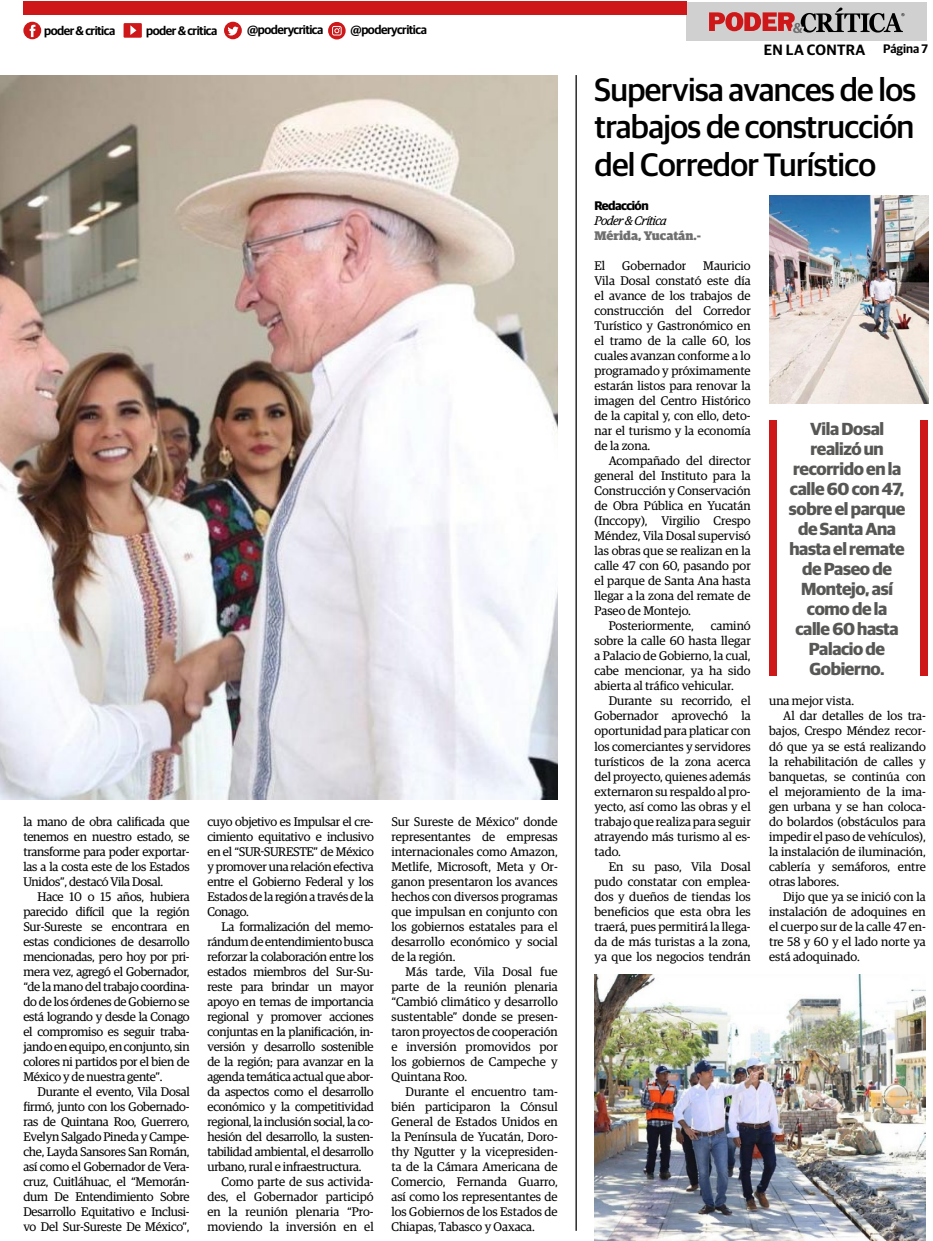
<style>
.page{position:relative;width:933px;height:1241px;background:#fff}
.page>*{position:absolute;margin:0;border:0;box-sizing:border-box;transform-origin:0 0}
.t1{font:500 32.5px/37.5px "Guardian Sans";letter-spacing:-.02em;color:#000;text-align:justify}
.t2{font:700 17.5px/20px "Guardian Sans";letter-spacing:-.02em;color:#575756;text-align:center}
.t3{font:600 15px "Guardian Sans";letter-spacing:.02em;color:#000}
.t4{font:12.5px/15px "Guardian Egyp";color:#000;text-align:justify}
.t5{font:12.5px "Guardian Egyp";letter-spacing:-.02em;color:#000}
.t6{font:900 12.5px "Guardian Egyp";color:#706f6f}
.t7{font:italic 12.5px "Guardian Egyp";letter-spacing:-.04em;color:#000}
.t8{font:700 12.5px "Guardian Sans";letter-spacing:-.04em;color:#000}
.t9{font:600 12.38px "Guardian Sans";letter-spacing:-.04em;color:#000}
.s1{font-size:12.38px}
</style>
<div class="page">
<div style="left:686px;top:2px;width:241px;height:39px;background:#d0d0d0"></div>
<div style="left:23px;top:2px;width:663px;height:13px;background:#cd1719"></div>
<svg style="left:709px;top:8px;width:195px;height:25px"></svg>
<div style="left:769px;top:420px;width:8px;height:255px;background:#cd1719"></div>
<div style="left:919px;top:420px;width:8px;height:255px;background:#cd1719"></div>
<hr style="left:575px;top:75px;width:2px;height:1155px;background:#000">
<img style="left:0;top:75px;width:558px;height:724px">
<img style="left:594px;top:974px;width:332px;height:266px">
<img style="left:769px;top:195px;width:159px;height:208px">
<svg style="left:123px;top:23px;width:19px;height:15px"></svg>
<svg style="left:328px;top:22px;width:18px;height:17px"></svg>
<svg style="left:224px;top:22px;width:18px;height:17px"></svg>
<svg style="left:23px;top:22px;width:18px;height:17px"></svg>
<p class="t9" style="left:44px;top:21px;width:73px">poder &amp; critica</p>
<p class="t9" style="left:146px;top:21px;width:73px">poder &amp; critica</p>
<p class="t9" style="left:247px;top:21px;width:78px">@poderycritica</p>
<p class="t9" style="left:351px;top:21px;width:78px">@poderycritica</p>
<p class="t4" style="left:23px;top:812px;width:168px">la mano de obra calificada que tenemos en nuestro estado, se transforme para poder exportar&shy;las a la costa este de los Estados Unidos”, destacó Vila Dosal.</p>
<p class="t4" style="left:23px;top:887px;width:168px;text-indent:14px">Hace 10 o 15 años, hubiera parecido difícil que la región Sur-Sureste se encontrara en estas condiciones de desarrollo mencionadas, pero hoy por pri&shy;mera vez, agregó el Gobernador, “de la mano del trabajo coordina&shy;do de los órdenes de Gobierno se está logrando y desde la Conago el compromiso es seguir traba&shy;jando en equipo, en conjunto, sin colores ni partidos por el bien de México y de nuestra gente”.</p>
<p class="t4" style="left:23px;top:1082px;width:168px;text-indent:14px">Durante el evento, Vila Dosal firmó, junto con los Gobernado&shy;ras de Quintana Roo, Guerrero, Evelyn Salgado Pineda y Campe&shy;che, Layda Sansores San Román, así como el Gobernador de Vera&shy;cruz, Cuitláhuac, el “Memorán&shy;dum De Entendimiento Sobre Desarrollo Equitativo e Inclusi&shy;vo Del Sur-Sureste De México”,</p>
<p class="t4" style="left:207px;top:812px;width:168px">cuyo objetivo es Impulsar el cre&shy;cimiento equitativo e inclusivo en el “SUR-SURESTE” de México y promover una relación efectiva entre el Gobierno Federal y los Estados de la región a través de la Conago.</p>
<p class="t5" style="left:222px;top:917px;width:154px">La formalización del memo-</p>
<p class="t5" style="left:207px;top:932px;width:168px">rándum de entendimiento busca</p>
<p class="t5" style="left:207px;top:947px;width:168px">reforzar la colaboración entre los</p>
<p class="t5" style="left:207px;top:962px;width:168px">estados miembros del Sur-Su-</p>
<p class="t5" style="left:207px;top:977px;width:168px">reste para brindar un mayor</p>
<p class="t5" style="left:207px;top:992px;width:168px">apoyo en temas de importancia</p>
<p class="t5" style="left:207px;top:1007px;width:168px">regional y promover acciones</p>
<p class="t5" style="left:207px;top:1022px;width:168px">conjuntas en la planificación, in-</p>
<p class="t5" style="left:207px;top:1037px;width:168px">versión y desarrollo sostenible</p>
<p class="t5" style="left:207px;top:1052px;width:168px">de la región; para avanzar en la</p>
<p class="t5" style="left:207px;top:1067px;width:168px">agenda temática actual que abor-</p>
<p class="t5" style="left:207px;top:1082px;width:168px">da aspectos como el desarrollo</p>
<p class="t5" style="left:207px;top:1097px;width:168px">económico y la competitividad</p>
<p class="t5" style="left:207px;top:1112px;width:168px">regional, la inclusión social, la co-</p>
<p class="t5" style="left:207px;top:1127px;width:168px">hesión del desarrollo, la susten-</p>
<p class="t5" style="left:207px;top:1142px;width:168px">tabilidad ambiental, el desarrollo</p>
<p class="t5" style="left:207px;top:1157px;width:156px">urbano, rural e infraestructura.</p>
<p class="t4" style="left:222px;top:1172px;width:154px">Como parte de sus activida-</p>
<p class="t4" style="left:207px;top:1187px;width:168px">des, el Gobernador participó</p>
<p class="t4" style="left:207px;top:1202px;width:168px">en la reunión plenaria “Pro-</p>
<p class="t4" style="left:207px;top:1217px;width:168px">moviendo la inversión en el</p>
<p class="t4" style="left:391px;top:812px;width:168px">Sur Sureste de México” donde representantes de empresas internacionales como Amazon, Metlife, Microsoft, Meta y Or&shy;ganon presentaron los avances hechos con diversos programas que impulsan en conjunto con los gobiernos estatales para el desarrollo económico y social de la región.</p>
<p class="t4" style="left:391px;top:962px;width:168px;text-indent:14px">Más tarde, Vila Dosal fue parte de la reunión plenaria “Cambió climático y desarrollo sustentable” donde se presen&shy;taron proyectos de cooperación e inversión promovidos por los gobiernos de Campeche y Quintana Roo.</p>
<p class="t4" style="left:391px;top:1082px;width:168px;text-indent:14px">Durante el encuentro tam&shy;bién participaron la Cónsul General de Estados Unidos en la Península de Yucatán, Doro&shy;thy Ngutter y la vicepresiden&shy;ta de la Cámara Americana de Comercio, Fernanda Guarro, así como los representantes de los Gobiernos de los Estados de Chiapas, Tabasco y Oaxaca.</p>
<p class="t3" style="left:764px;top:39px;width:166px">EN LA CONTRA <span class="s1">Página 7</span></p>
<h1 class="t1" style="left:594px;top:68px;width:323px">Supervisa avances de los trabajos de construcción del Corredor Turístico</h1>
<p class="t8" style="left:594px;top:196px;width:56px">Redacción</p>
<p class="t7" style="left:594px;top:212px;width:74px">Poder &amp; Crítica</p>
<p class="t6" style="left:594px;top:226px;width:108px">Mérida, Yucatán.-</p>
<p class="t4" style="left:594px;top:257px;width:12px">El</p>
<p class="t4" style="left:622px;top:257px;width:65px">Gobernador</p>
<p class="t4" style="left:594px;top:257px;width:158px;text-indent:109px">Mauricio Vila Dosal constató este día el avance de los trabajos de construcción del Corredor Turístico y Gastronómico en el tramo de la calle 60, los cuales avanzan conforme a lo programado y próximamente estarán listos para renovar la imagen del Centro Histórico de la capital y, con ello, deto&shy;nar el turismo y la economía de la zona.</p>
<p class="t4" style="left:608px;top:452px;width:143px">Acompañado del director</p>
<p class="t4" style="left:594px;top:467px;width:158px">general del Instituto para la</p>
<p class="t4" style="left:594px;top:482px;width:158px">Construcción y Conservación</p>
<p class="t4" style="left:594px;top:497px;width:158px">de Obra Pública en Yucatán</p>
<p class="t4" style="left:594px;top:512px;width:158px">(Inccopy), Virgilio Crespo</p>
<p class="t4" style="left:594px;top:527px;width:158px">Méndez, Vila Dosal supervisó</p>
<p class="t4" style="left:594px;top:542px;width:158px">las obras que se realizan en la</p>
<p class="t4" style="left:594px;top:557px;width:158px">calle 47 con 60, pasando por</p>
<p class="t4" style="left:594px;top:572px;width:158px">el parque de Santa Ana hasta</p>
<p class="t4" style="left:594px;top:587px;width:158px">llegar a la zona del remate de</p>
<p class="t4" style="left:594px;top:602px;width:98px">Paseo de Montejo.</p>
<p class="t4" style="left:608px;top:617px;width:87px">Posteriormente,</p>
<h2 class="t2" style="left:789px;top:417px;width:118px">Vila Dosal realizó un recorrido en la calle 60 con 47, sobre el parque de Santa Ana hasta el remate de Paseo de<br>Montejo, así como de la calle 60 hasta<br>Palacio de<br>Gobierno.</h2>
<p class="t4" style="left:594px;top:617px;width:158px;text-indent:116px">caminó sobre la calle 60 hasta llegar a Palacio de Gobierno, la cual, cabe mencionar, ya ha sido abierta al tráfico vehicular.</p>
<p class="t4" style="left:594px;top:692px;width:158px;text-indent:14px">Durante su recorrido, el Gobernador aprovechó la oportunidad para platicar con los comerciantes y servidores turísticos de la zona acerca del proyecto, quienes además externaron su respaldo al pro&shy;yecto, así como las obras y el trabajo que realiza para seguir atrayendo más turismo al es&shy;tado.</p>
<p class="t4" style="left:594px;top:857px;width:158px;text-indent:14px">En su paso, Vila Dosal pudo constatar con emplea&shy;dos y dueños de tiendas los beneficios que esta obra les traerá, pues permitirá la llega&shy;da de más turistas a la zona, ya que los negocios tendrán</p>
<p class="t4" style="left:769px;top:692px;width:87px">una mejor vista.</p>
<p class="t4" style="left:783px;top:707px;width:144px">Al dar detalles de los tra-</p>
<p class="t4" style="left:769px;top:722px;width:158px">bajos, Crespo Méndez recor-</p>
<p class="t4" style="left:769px;top:737px;width:158px">dó que ya se está realizando</p>
<p class="t4" style="left:769px;top:752px;width:158px">la rehabilitación de calles y</p>
<p class="t4" style="left:769px;top:767px;width:158px">banquetas, se continúa con</p>
<p class="t4" style="left:769px;top:782px;width:158px">el mejoramiento de la ima-</p>
<p class="t4" style="left:769px;top:797px;width:158px">gen urbana y se han coloca-</p>
<p class="t4" style="left:769px;top:812px;width:158px">do bolardos (obstáculos para</p>
<p class="t4" style="left:769px;top:827px;width:158px">impedir el paso de vehículos),</p>
<p class="t4" style="left:769px;top:842px;width:158px">la instalación de iluminación,</p>
<p class="t4" style="left:769px;top:857px;width:158px">cablería y semáforos, entre</p>
<p class="t4" style="left:769px;top:872px;width:72px">otras labores.</p>
<p class="t4" style="left:783px;top:887px;width:144px">Dijo que ya se inició con la</p>
<p class="t4" style="left:769px;top:902px;width:158px">instalación de adoquines en</p>
<p class="t4" style="left:769px;top:917px;width:158px">el cuerpo sur de la calle 47 en-</p>
<p class="t4" style="left:769px;top:932px;width:158px">tre 58 y 60 y el lado norte ya</p>
<p class="t4" style="left:769px;top:947px;width:92px">está adoquinado.</p>
</div>
